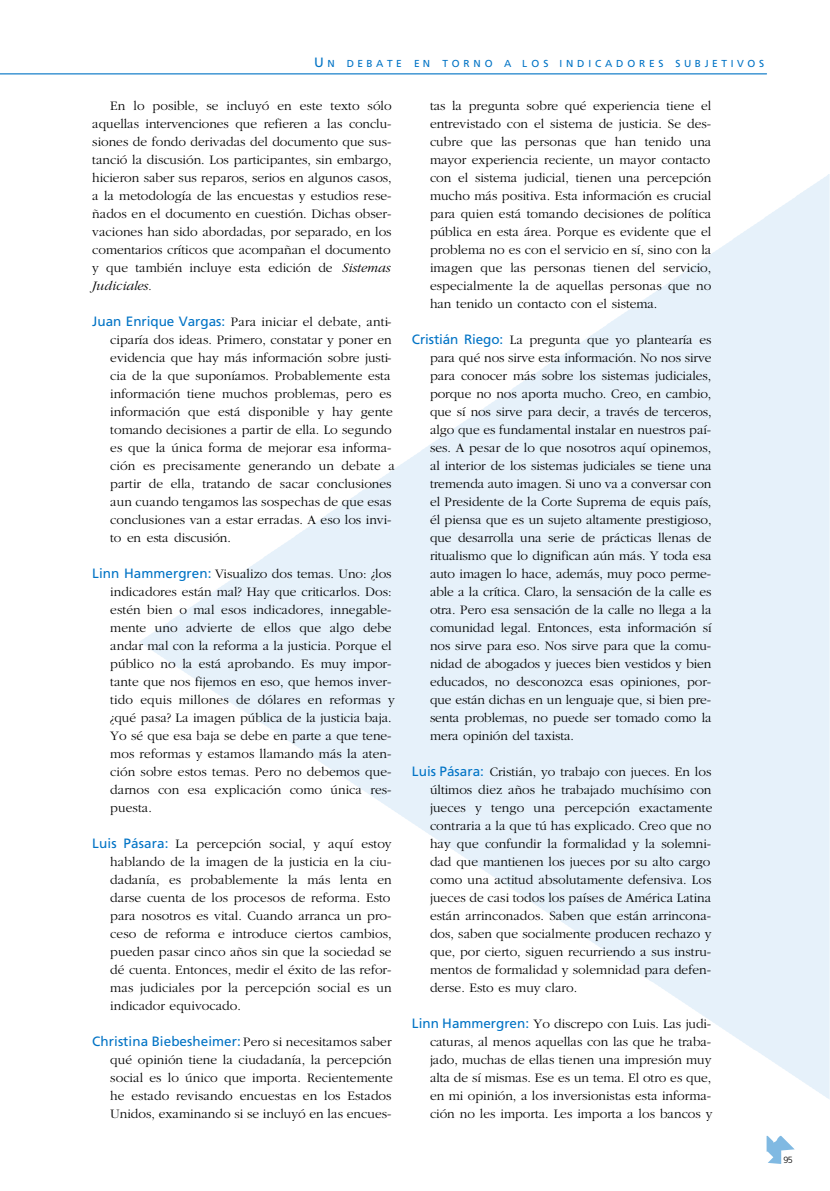
<style>
.page{position:relative;width:830px;height:1191px;background:#fff}
.page>*{position:absolute;margin:0;border:0;box-sizing:border-box;transform-origin:0 0}
.t1{font:300 13.5px/18px "Garamond";color:#000;text-align:justify}
.t2{font:13.5px "Frutiger";letter-spacing:.005em;color:#0073c5}
.t3{font:10.2px "Frutiger";letter-spacing:.38em;color:#0073c5}
.t4{font:300 9px "Frutiger";color:#000}
.s1{font-size:13.5px}
.s2{font-style:italic}
.s3{font-family:"Frutiger";font-weight:400;color:#0073c5}
.s4{font-family:"Garamond";font-weight:300;color:#000}
</style>
<div class="page">
<svg style="left:139px;top:175px;width:689px;height:473px;fill:#e6f1fa"></svg>
<svg style="left:766px;top:1136px;width:28px;height:28px"></svg>
<hr style="left:0;top:74px;width:766px;height:1px;background:#0073c5">
<p class="t3" style="left:314px;top:58px;width:451px"><span class="s1">U</span>N DEBATE EN TORNO A LOS INDICADORES SUBJETIVOS</p>
<p class="t1" style="left:92px;top:97px;width:301px;text-indent:18px">En lo posible, se incluyó en este texto sólo aquellas intervenciones que refieren a las conclu&shy;siones de fondo derivadas del documento que sus&shy;tanció la discusión. Los participantes, sin embargo, hicieron saber sus reparos, serios en algunos casos, a la metodología de las encuestas y estudios rese&shy;ñados en el documento en cuestión. Dichas obser&shy;vaciones han sido abordadas, por separado, en los comentarios críticos que acompañan el documento y que también incluye esta edición de <span class="s2">Sistemas Judiciales.</span></p>
<p class="t1" style="left:110px;top:313px;width:286px;text-align:left;text-indent:-18px"><span class="s3">Juan Enrique Vargas:</span> Para iniciar el debate, anti&shy;ciparía dos ideas. Primero, constatar y poner en evidencia que hay más información sobre justi&shy;cia de la que suponíamos. Probablemente esta información tiene muchos problemas, pero es información que está disponible y hay gente tomando decisiones a partir de ella. Lo segundo es que la única forma de mejorar esa informa&shy;ción es precisamente generando un debate a partir de ella, tratando de sacar conclusiones aun cuando tengamos las sospechas de que esas conclusiones van a estar erradas. A eso los invi&shy;to en esta discusión.</p>
<p class="t1" style="left:110px;top:565px;width:286px;text-align:left;text-indent:-18px"><span class="s3">Linn Hammergren:</span> Visualizo dos temas. Uno: ¿los indicadores están mal? Hay que criticarlos. Dos: estén bien o mal esos indicadores, innegable&shy;mente uno advierte de ellos que algo debe andar mal con la reforma a la justicia. Porque el público no la está aprobando. Es muy impor&shy;tante que nos fijemos en eso, que hemos inver&shy;tido equis millones de dólares en reformas y ¿qué pasa? La imagen pública de la justicia baja.<br>Yo sé que esa baja se debe en parte a que tene&shy;mos reformas y estamos llamando más la aten&shy;ción sobre estos temas. Pero no debemos que&shy;darnos con esa explicación como única res&shy;puesta.</p>
<p class="t1" style="left:110px;top:835px;width:283px;text-indent:-18px"><span class="s3">Luis Pásara:</span> La percepción social, y aquí estoy hablando de la imagen de la justicia en la ciu&shy;dadanía, es probablemente la más lenta en darse cuenta de los procesos de reforma. Esto para nosotros es vital. Cuando arranca un pro&shy;ceso de reforma e introduce ciertos cambios, pueden pasar cinco años sin que la sociedad se dé cuenta. Entonces, medir el éxito de las refor&shy;mas judiciales por la percepción social es un indicador equivocado.</p>
<p class="t2" style="left:92px;top:1033px;width:301px">Christina Biebesheimer: <span class="s4">Pero si necesitamos saber</span></p>
<p class="t1" style="left:110px;top:1051px;width:284px">qué opinión tiene la ciudadanía, la percepción social es lo único que importa. Recientemente he estado revisando encuestas en los Estados Unidos, examinando si se incluyó en las encues-</p>
<p class="t1" style="left:430px;top:97px;width:283px">tas la pregunta sobre qué experiencia tiene el entrevistado con el sistema de justicia. Se des&shy;cubre que las personas que han tenido una mayor experiencia reciente, un mayor contacto con el sistema judicial, tienen una percepción mucho más positiva. Esta información es crucial para quien está tomando decisiones de política pública en esta área. Porque es evidente que el problema no es con el servicio en sí, sino con la imagen que las personas tienen del servicio, especialmente la de aquellas personas que no han tenido un contacto con el sistema.</p>
<p class="t1" style="left:430px;top:331px;width:283px;text-indent:-18px"><span class="s3">Cristián Riego:</span> La pregunta que yo plantearía es para qué nos sirve esta información. No nos sirve para conocer más sobre los sistemas judiciales, porque no nos aporta mucho. Creo, en cambio, que sí nos sirve para decir, a través de terceros, algo que es fundamental instalar en nuestros paí&shy;ses. A pesar de lo que nosotros aquí opinemos, al interior de los sistemas judiciales se tiene una tremenda auto imagen. Si uno va a conversar con el Presidente de la Corte Suprema de equis país, él piensa que es un sujeto altamente prestigioso, que desarrolla una serie de prácticas llenas de ritualismo que lo dignifican aún más. Y toda esa auto imagen lo hace, además, muy poco perme&shy;able a la crítica. Claro, la sensación de la calle es otra. Pero esa sensación de la calle no llega a la comunidad legal. Entonces, esta información sí nos sirve para eso. Nos sirve para que la comu&shy;nidad de abogados y jueces bien vestidos y bien educados, no desconozca esas opiniones, por&shy;que están dichas en un lenguaje que, si bien pre&shy;senta problemas, no puede ser tomado como la mera opinión del taxista.</p>
<p class="t1" style="left:430px;top:763px;width:284px;text-align:left;text-indent:-18px"><span class="s3">Luis Pásara:</span> Cristián, yo trabajo con jueces. En los últimos diez años he trabajado muchísimo con jueces y tengo una percepción exactamente contraria a la que tú has explicado. Creo que no hay que confundir la formalidad y la solemni&shy;dad que mantienen los jueces por su alto cargo como una actitud absolutamente defensiva. Los jueces de casi todos los países de América Latina están arrinconados. Saben que están arrincona&shy;dos, saben que socialmente producen rechazo y que, por cierto, siguen recurriendo a sus instru&shy;mentos de formalidad y solemnidad para defen&shy;derse. Esto es muy claro.</p>
<p class="t1" style="left:430px;top:1015px;width:284px;text-indent:-18px"><span class="s3">Linn Hammergren:</span> Yo discrepo con Luis. Las judi&shy;caturas, al menos aquellas con las que he traba&shy;jado, muchas de ellas tienen una impresión muy alta de sí mismas. Ese es un tema. El otro es que, en mi opinión, a los inversionistas esta informa&shy;ción no les importa. Les importa a los bancos y</p>
<p class="t4" style="left:783px;top:1155px;width:11px">95</p>
</div>
